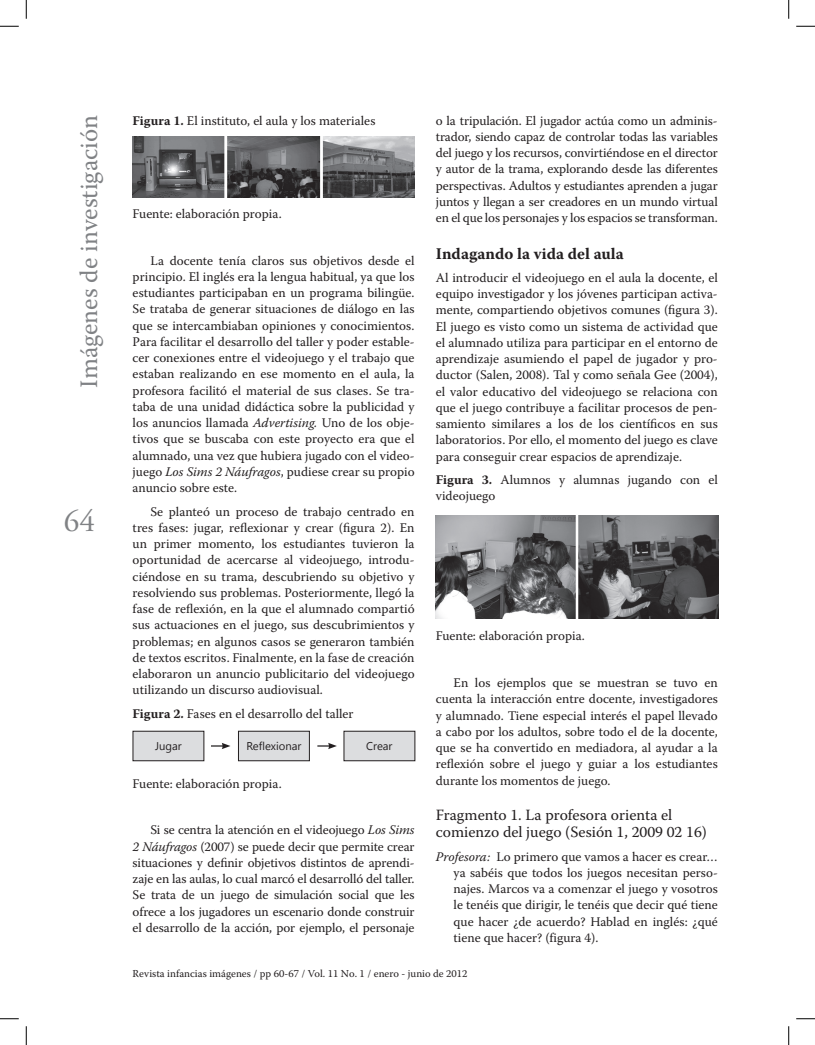
<style>
.page{position:relative;width:815px;height:1045px;background:#fff}
.page>*{position:absolute;margin:0;border:0;box-sizing:border-box;transform-origin:0 0}
.t1{font:31.25px "Adobe Garamond Pro";color:#808285}
.t2{font:25px "Warnock Pro";color:#808285}
.t3{font:700 16.25px "Warnock Pro";color:#231f20}
.t4{font:15.62px/17.5px "Warnock Pro";color:#231f20}
.t5{font:13.12px/16.2px "Warnock Pro";color:#231f20;text-align:justify}
.t6{font:11.25px "Segoe UI";color:#231f20}
.t7{font:10.62px "Warnock Pro";color:#231f20}
.s1{font-weight:700}
.s2{font-style:italic}
</style>
<div class="page">
<img style="left:133px;top:137px;width:281px;height:60px">
<div style="left:133px;top:731px;width:71px;height:29px;background:#dcdddf"></div>
<div style="left:133px;top:731px;width:71px;height:30px;border:1px solid #231f20"></div>
<div style="left:344px;top:731px;width:71px;height:29px;background:#dcdddf"></div>
<div style="left:343px;top:731px;width:72px;height:30px;border:1px solid #231f20"></div>
<div style="left:238px;top:731px;width:71px;height:29px;background:#dcdddf"></div>
<div style="left:238px;top:731px;width:71px;height:30px;border:1px solid #231f20"></div>
<svg style="left:211px;top:743px;width:19px;height:6px"></svg>
<svg style="left:317px;top:743px;width:20px;height:6px"></svg>
<img style="left:436px;top:515px;width:282px;height:103px">
<svg style="left:0;top:25px;width:19px;height:2px"></svg>
<svg style="left:796px;top:25px;width:18px;height:2px"></svg>
<svg style="left:0;top:1018px;width:19px;height:1px"></svg>
<svg style="left:796px;top:1018px;width:18px;height:1px"></svg>
<svg style="left:25px;top:0;width:2px;height:19px"></svg>
<svg style="left:25px;top:1026px;width:2px;height:19px"></svg>
<svg style="left:788px;top:0;width:1px;height:19px"></svg>
<svg style="left:788px;top:1026px;width:1px;height:19px"></svg>
<h2 class="t2" style="left:74px;top:388px;width:274px;rotate:-90deg">Imágenes de investigación</h2>
<h1 class="t1" style="left:64px;top:502px;width:33px">64</h1>
<p class="t5" style="left:133px;top:112px;width:244px"><span class="s1">Figura 1.</span> El instituto, el aula y los materiales</p>
<p class="t5" style="left:133px;top:205px;width:150px">Fuente: elaboración propia.</p>
<p class="t5" style="left:133px;top:252px;width:283px;text-indent:18px">La docente tenía claros sus objetivos desde el principio. El inglés era la lengua habitual, ya que los estudiantes participaban en un programa bilingüe.<br>Se trataba de generar situaciones de diálogo en las que se intercambiaban opiniones y conocimientos.<br>Para facilitar el desarrollo del taller y poder estable&shy;cer conexiones entre el videojuego y el trabajo que estaban realizando en ese momento en el aula, la profesora facilitó el material de sus clases. Se tra&shy;taba de una unidad didáctica sobre la publicidad y los anuncios llamada <span class="s2">Advertising.</span> Uno de los obje&shy;tivos que se buscaba con este proyecto era que el alumnado, una vez que hubiera jugado con el video&shy;juego <span class="s2">Los Sims 2 Náufragos</span>, pudiese crear su propio anuncio sobre este.</p>
<p class="t5" style="left:133px;top:503px;width:283px;text-indent:18px">Se planteó un proceso de trabajo centrado en tres fases: jugar, reflexionar y crear (figura 2). En un primer momento, los estudiantes tuvieron la oportunidad de acercarse al videojuego, introdu&shy;ciéndose en su trama, descubriendo su objetivo y resolviendo sus problemas. Posteriormente, llegó la fase de reflexión, en la que el alumnado compartió sus actuaciones en el juego, sus descubrimientos y problemas; en algunos casos se generaron también de textos escritos. Finalmente, en la fase de creación elaboraron un anuncio publicitario del videojuego utilizando un discurso audiovisual.</p>
<p class="t5" style="left:133px;top:705px;width:222px"><span class="s1">Figura 2.</span> Fases en el desarrollo del taller</p>
<p class="t6" style="left:155px;top:738px;width:28px">Jugar</p>
<p class="t6" style="left:246px;top:738px;width:56px">Reflexionar</p>
<p class="t6" style="left:366px;top:738px;width:28px">Crear</p>
<p class="t5" style="left:133px;top:775px;width:150px">Fuente: elaboración propia.</p>
<p class="t5" style="left:133px;top:821px;width:283px;text-indent:18px">Si se centra la atención en el videojuego <span class="s2">Los Sims 2 Náufragos</span> (2007) se puede decir que permite crear situaciones y definir objetivos distintos de aprendi&shy;zaje en las aulas, lo cual marcó el desarrolló del taller.<br>Se trata de un juego de simulación social que les ofrece a los jugadores un escenario donde construir el desarrollo de la acción, por ejemplo, el personaje</p>
<p class="t5" style="left:436px;top:112px;width:283px">o la tripulación. El jugador actúa como un adminis&shy;trador, siendo capaz de controlar todas las variables del juego y los recursos, convirtiéndose en el director y autor de la trama, explorando desde las diferentes perspectivas. Adultos y estudiantes aprenden a jugar juntos y llegan a ser creadores en un mundo virtual en el que los personajes y los espacios se transforman.</p>
<p class="t3" style="left:436px;top:243px;width:189px">Indagando la vida del aula</p>
<p class="t5" style="left:436px;top:269px;width:283px">Al introducir el videojuego en el aula la docente, el equipo investigador y los jóvenes participan activa&shy;mente, compartiendo objetivos comunes (figura 3).<br>El juego es visto como un sistema de actividad que el alumnado utiliza para participar en el entorno de aprendizaje asumiendo el papel de jugador y pro&shy;ductor (Salen, 2008). Tal y como señala Gee (2004), el valor educativo del videojuego se relaciona con que el juego contribuye a facilitar procesos de pen&shy;samiento similares a los de los científicos en sus laboratorios. Por ello, el momento del juego es clave para conseguir crear espacios de aprendizaje.</p>
<p class="t5" style="left:436px;top:471px;width:283px"><span class="s1">Figura 3.</span> Alumnos y alumnas jugando con el videojuego</p>
<p class="t5" style="left:436px;top:627px;width:150px">Fuente: elaboración propia.</p>
<p class="t5" style="left:436px;top:674px;width:283px;text-indent:18px">En los ejemplos que se muestran se tuvo en cuenta la interacción entre docente, investigadores y alumnado. Tiene especial interés el papel llevado a cabo por los adultos, sobre todo el de la docente, que se ha convertido en mediadora, al ayudar a la reflexión sobre el juego y guiar a los estudiantes durante los momentos de juego.</p>
<p class="t4" style="left:436px;top:805px;width:272px">Fragmento 1. La profesora orienta el comienzo del juego (Sesión 1, 2009 02 16)</p>
<p class="t5" style="left:453px;top:848px;width:266px;text-indent:-18px"><span class="s2">Profesora:</span> Lo primero que vamos a hacer es crear… ya sabéis que todos los juegos necesitan perso&shy;najes. Marcos va a comenzar el juego y vosotros le tenéis que dirigir, le tenéis que decir qué tiene que hacer ¿de acuerdo? Hablad en inglés: ¿qué tiene que hacer? (figura 4).</p>
<p class="t7" style="left:133px;top:967px;width:336px">Revista infancias imágenes / pp 60-67 / Vol. 11 No. 1 / enero - junio de 2012</p>
</div>
